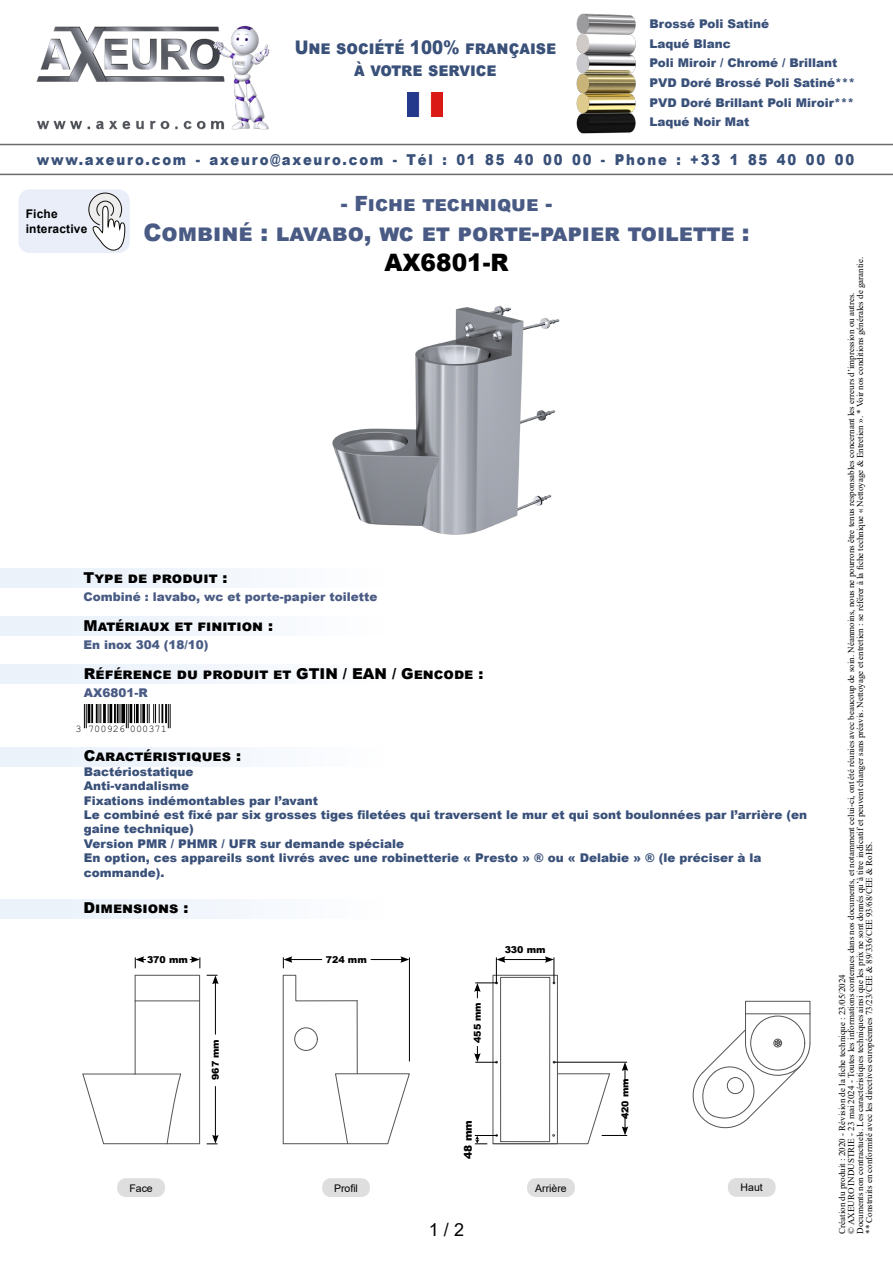
<style>
.page{position:relative;width:893px;height:1263px;background:#fff}
.page>*{position:absolute;margin:0;border:0;box-sizing:border-box;transform-origin:0 0}
.t1{font:900 24px "Arial";color:#495b84}
.t2{font:900 24px "Arial";color:#000}
.t3{font:900 21px "Arial";color:#495b84}
.t4{font:900 18.75px/22.5px "Arial";color:#395079;text-align:center;scale:.88 1}
.t5{font:18px "Arial";color:#020203}
.t6{font:900 15px "Arial";color:#000}
.t7{font:900 15px "Arial";letter-spacing:.135em;color:#395079;scale:.88 1}
.t8{font:900 12px/19.6px "Arial";color:#395079}
.t9{font:900 12px "Arial";color:#495b84}
.t10{font:700 12px/14.2px "Arial";letter-spacing:.015em;color:#000}
.t11{font:900 10.65px "Arial";color:#000}
.t12{font:10.5px "Arial";color:#000}
.t13{font:10.2px "Arial Narrow";letter-spacing:.005em;color:#000}
.t14{font:900 9.45px "Arial";color:#000}
.t15{font:9px/9px "Times New Roman";color:#000}
</style>
<div class="page">
<div style="left:18px;top:189px;width:112px;height:64px;background:#e9eef9;border-radius:11px"></div>
<svg style="left:88px;top:193px;width:38px;height:58px"></svg>
<hr style="left:0;top:144px;width:893px;height:1px;background:#6b6b6b">
<hr style="left:0;top:174px;width:893px;height:1px;background:#6b6b6b">
<img style="left:407px;top:93px;width:36px;height:23px">
<img style="left:576px;top:13px;width:60px;height:121px">
<img style="left:36px;top:25px;width:234px;height:105px">
<div style="left:0;top:899px;width:591px;height:19px;background:linear-gradient(to right,#e9f1fa,#fff)"></div>
<div style="left:0;top:616px;width:591px;height:19px;background:linear-gradient(to right,#e9f1fa,#fff)"></div>
<div style="left:0;top:569px;width:591px;height:19px;background:linear-gradient(to right,#e9f1fa,#fff)"></div>
<img style="left:332px;top:306px;width:228px;height:229px">
<div style="left:0;top:747px;width:591px;height:20px;background:linear-gradient(to right,#e9f1fa,#fff)"></div>
<svg style="left:283px;top:975px;width:127px;height:169px"></svg>
<hr style="left:357px;top:1001px;width:1px;height:73px;background:#545454">
<div style="left:294px;top:1027px;width:24px;height:24px;border:1px solid #545454;border-radius:50%"></div>
<div style="left:745px;top:1001px;width:65px;height:13px;border:1px solid #545454"></div>
<svg style="left:692px;top:1014px;width:119px;height:115px"></svg>
<hr style="left:745px;top:1013px;width:65px;height:1px;background:#545454">
<hr style="left:283px;top:1143px;width:105px;height:1px;background:#545454">
<hr style="left:199px;top:1001px;width:1px;height:143px;background:#545454">
<hr style="left:135px;top:1001px;width:1px;height:73px;background:#545454">
<svg style="left:83px;top:1073px;width:21px;height:71px"></svg>
<svg style="left:135px;top:975px;width:65px;height:25px"></svg>
<hr style="left:167px;top:1143px;width:33px;height:1px;background:#545454">
<hr style="left:135px;top:1000px;width:65px;height:1px;background:#545454">
<svg style="left:166px;top:1073px;width:15px;height:71px"></svg>
<hr style="left:83px;top:1074px;width:52px;height:1px;background:#545454">
<hr style="left:104px;top:1143px;width:63px;height:1px;background:#545454">
<hr style="left:135px;top:1074px;width:46px;height:1px;background:#545454">
<svg style="left:135px;top:956px;width:11px;height:12px"></svg>
<svg style="left:190px;top:956px;width:11px;height:12px"></svg>
<hr style="left:215px;top:982px;width:1px;height:52px;background:#000">
<svg style="left:207px;top:975px;width:12px;height:9px"></svg>
<hr style="left:215px;top:1086px;width:1px;height:51px;background:#000">
<svg style="left:207px;top:1135px;width:12px;height:9px"></svg>
<hr style="left:409px;top:957px;width:1px;height:104px;background:#000">
<hr style="left:290px;top:959px;width:32px;height:1px;background:#000">
<svg style="left:283px;top:956px;width:9px;height:12px"></svg>
<hr style="left:371px;top:959px;width:32px;height:1px;background:#000">
<svg style="left:400px;top:956px;width:9px;height:7px"></svg>
<svg style="left:474px;top:956px;width:154px;height:188px"></svg>
<div style="left:0;top:664px;width:591px;height:20px;background:linear-gradient(to right,#e9f1fa,#fff)"></div>
<svg style="left:83px;top:704px;width:88px;height:25px"></svg>
<div style="left:117px;top:1178px;width:48px;height:19px;background:#dfdede;border-radius:9px"></div>
<div style="left:322px;top:1178px;width:48px;height:19px;background:#dfdede;border-radius:9px"></div>
<div style="left:527px;top:1178px;width:48px;height:19px;background:#dfdede;border-radius:9px"></div>
<div style="left:728px;top:1178px;width:48px;height:19px;background:#dfdede;border-radius:9px"></div>
<h3 class="t4" style="left:295px;top:35px;width:299px">Une société 100% française à votre service</h3>
<h3 class="t8" style="left:649px;top:14px;width:207px">Brossé Poli Satiné<br>Laqué Blanc<br>Poli Miroir / Chromé / Brillant<br>PVD Doré Brossé Poli Satiné***<br>PVD Doré Brillant Poli Miroir***<br>Laqué Noir Mat</h3>
<h3 class="t7" style="left:37px;top:149px;width:930px">www.axeuro.com - axeuro@axeuro.com - Tél : 01 85 40 00 00 - Phone : +33 1 85 40 00 00</h3>
<h2 class="t3" style="left:341px;top:188px;width:213px">- Fiche technique -</h2>
<h1 class="t1" style="left:143px;top:215px;width:608px">Combiné : lavabo, wc et porte-papier toilette :</h1>
<h1 class="t2" style="left:384px;top:245px;width:126px">AX6801-R</h1>
<p class="t15" style="left:837px;top:1234px;width:978px;rotate:-90deg">Création du produit : 2020 - Révision de la fiche technique : 23/05/2024<br>© AXEURO INDUSTRIE - 23 mai 2024 - Toutes les informations contenues dans nos documents, et notamment celui-ci, ont été réunies avec beaucoup de soin. Néanmoins, nous ne pourrons être tenus responsables concernant les erreurs d’impression ou autres.<br>Documents non contractuels. Les caractéristiques techniques ainsi que les prix ne sont donnés qu’à titre indicatif et peuvent changer sans préavis. Nettoyage et entretien : se référer à la fiche technique « Nettoyage &amp; Entretien ». * Voir nos conditions générales de garantie. ** Construits en conformité avec les directives européennes 73/23/CEE &amp; 89/336/CEE 93/68/CEE &amp; RoHS.</p>
<h3 class="t10" style="left:26px;top:207px;width:63px">Fiche interactive</h3>
<p class="t6" style="left:84px;top:566px;width:145px">Type de produit :</p>
<p class="t9" style="left:84px;top:588px;width:295px">Combiné : lavabo, wc et porte-papier toilette</p>
<p class="t6" style="left:84px;top:614px;width:191px">Matériaux et finition :</p>
<p class="t9" style="left:84px;top:635px;width:126px">En inox 304 (18/10)</p>
<p class="t6" style="left:84px;top:662px;width:401px">Référence du produit et GTIN / EAN / Gencode :</p>
<p class="t9" style="left:84px;top:684px;width:66px">AX6801-R</p>
<p class="t13" style="left:76px;top:722px;width:107px">3 700926 000371 &gt;</p>
<p class="t13" style="left:108px;top:747px;width:51px">AX6801−R</p>
<p class="t6" style="left:84px;top:745px;width:159px">Caractéristiques :</p>
<p class="t8" style="left:84px;top:761px;width:111px">Bactériostatique</p>
<p class="t8" style="left:84px;top:776px;width:107px">Anti-vandalisme</p>
<p class="t8" style="left:84px;top:790px;width:236px">Fixations indémontables par l’avant</p>
<p class="t8" style="left:84px;top:804px;width:725px">Le combiné est fixé par six grosses tiges filetées qui traversent le mur et qui sont boulonnées par l’arrière (en</p>
<p class="t8" style="left:84px;top:819px;width:111px">gaine technique)</p>
<p class="t8" style="left:84px;top:833px;width:322px">Version PMR / PHMR / UFR sur demande spéciale</p>
<p class="t8" style="left:84px;top:848px;width:679px">En option, ces appareils sont livrés avec une robinetterie « Presto » ® ou « Delabie » ® (le préciser à la</p>
<p class="t8" style="left:84px;top:862px;width:82px">commande).</p>
<p class="t6" style="left:84px;top:897px;width:106px">Dimensions :</p>
<p class="t14" style="left:505px;top:942px;width:42px">330 mm</p>
<p class="t14" style="left:147px;top:953px;width:42px">370 mm</p>
<p class="t14" style="left:326px;top:953px;width:42px">724 mm</p>
<p class="t14" style="left:471px;top:1043px;width:42px;rotate:-90deg">455 mm</p>
<p class="t14" style="left:208px;top:1080px;width:42px;rotate:-90deg">967 mm</p>
<p class="t14" style="left:618px;top:1119px;width:42px;rotate:-90deg">420 mm</p>
<p class="t11" style="left:460px;top:1159px;width:40px;rotate:-90deg">48 mm</p>
<p class="t12" style="left:129px;top:1181px;width:25px">Face</p>
<p class="t12" style="left:334px;top:1181px;width:25px">Profil</p>
<p class="t12" style="left:535px;top:1181px;width:33px">Arrière</p>
<p class="t12" style="left:741px;top:1180px;width:24px">Haut</p>
<h3 class="t5" style="left:429px;top:1217px;width:37px">1 / 2</h3>
</div>
